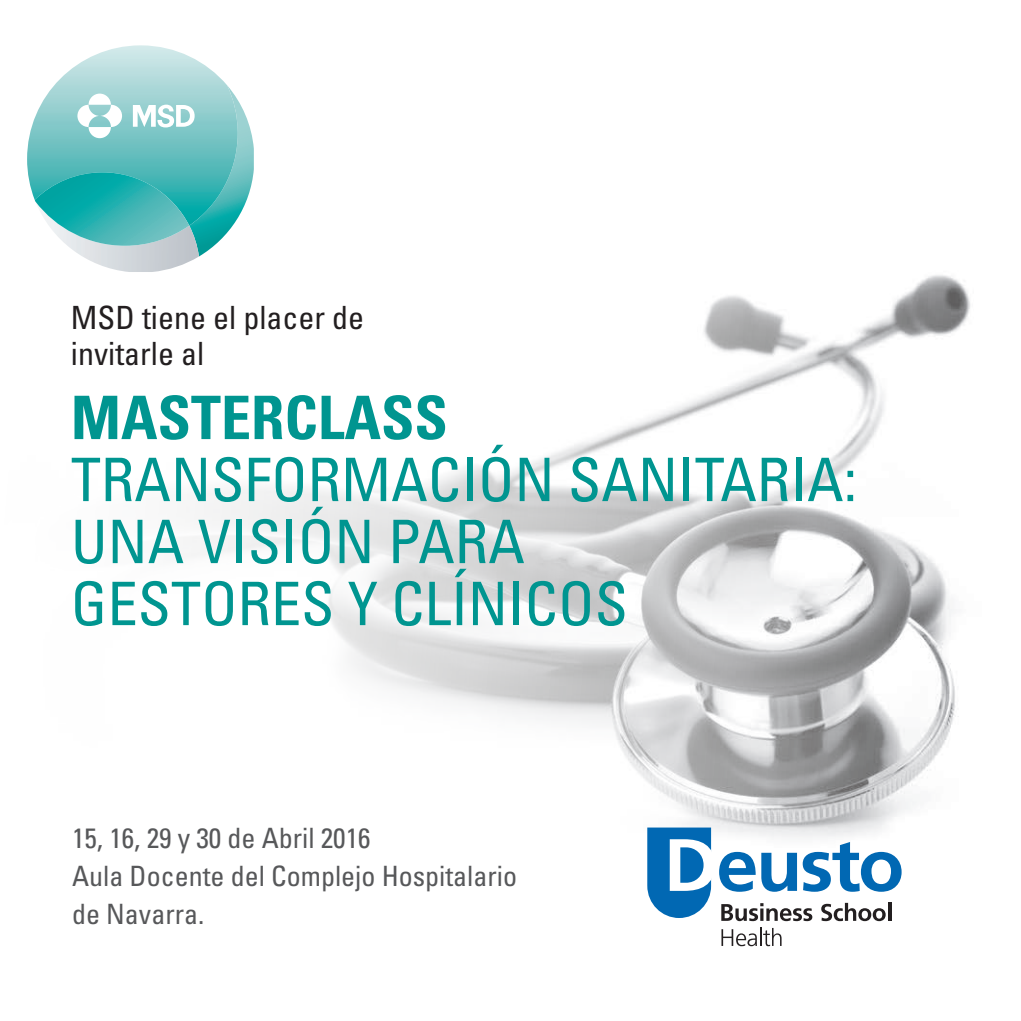
<style>
.page{position:relative;width:1021px;height:1021px;background:#fff}
.page>*{position:absolute;margin:0;border:0;box-sizing:border-box;transform-origin:0 0}
.t1{font:condensed 60px/62px "Univers LT Std";color:#009590}
.t2{font:700 condensed 60px "Univers LT Std";color:#009590}
.t3{font:condensed 32px/36px "Univers";color:#231f20}
.t4{font:condensed 28px/38px "Univers LT Std";color:#57585a}
</style>
<div class="page">
<img style="left:191px;top:275px;width:780px;height:667px">
<svg style="left:27px;top:45px;width:227px;height:227px"></svg>
<svg style="left:647px;top:827px;width:254px;height:94px"></svg>
<svg style="left:887px;top:902px;width:4px;height:18px"></svg>
<svg style="left:721px;top:927px;width:60px;height:19px"></svg>
<p class="t3" style="left:71px;top:299px;width:295px">MSD tiene el placer de invitarle al</p>
<h1 class="t2" style="left:71px;top:381px;width:378px">MASTERCLASS</h1>
<h1 class="t1" style="left:71px;top:448px;width:787px">TRANSFORMACIÓN SANITARIA:<br>UNA VISIÓN PARA<br>GESTORES Y CLÍNICOS</h1>
<p class="t4" style="left:72px;top:818px;width:446px">15, 16, 29 y 30 de Abril 2016<br>Aula Docente del Complejo Hospitalario de Navarra.</p>
</div>
